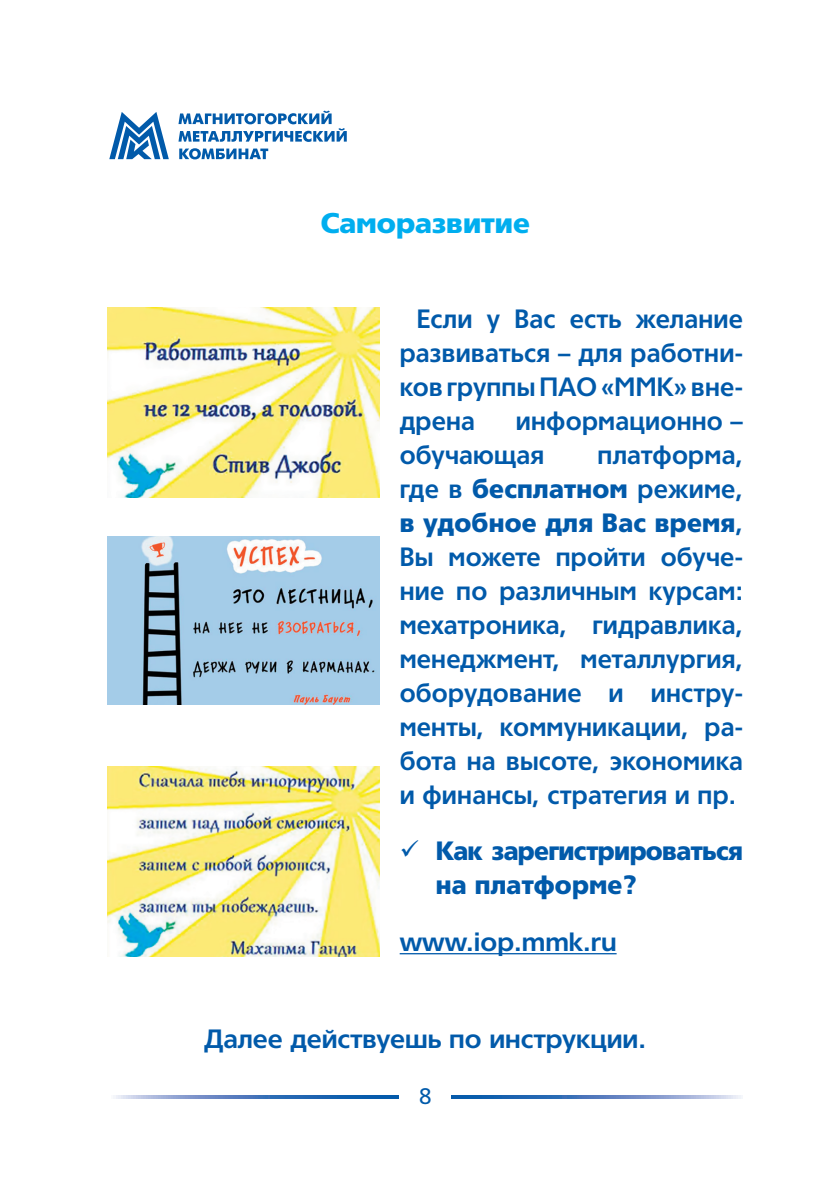
<style>
.page{position:relative;width:828px;height:1202px;background:#fff}
.page>*{position:absolute;margin:0;border:0;box-sizing:border-box;transform-origin:0 0}
.t1{font:28px "Tornado Black C";color:#00aeef}
.t2{font:700 26px/34px "Tornado C";letter-spacing:.01em;color:#015aaa;text-align:justify;scale:.95 1}
.t3{font:700 26px "Tornado C";letter-spacing:.01em;color:#015aaa}
.t4{font:26px/34px "Tornado Black C";letter-spacing:-.025em;color:#015aaa;scale:.95 1}
.t5{font:26px "Tornado Black C";letter-spacing:.005em;color:#015aaa;scale:.95 1}
.t6{font:22px "Tornado C";color:#015aaa}
.s1{font-family:"Tornado Black C";font-weight:400}
.s2{font-family:"Tornado C";font-weight:700}
</style>
<div class="page">
<svg style="left:109px;top:112px;width:60px;height:47px"></svg>
<svg style="left:178px;top:111px;width:169px;height:31px"></svg>
<svg style="left:179px;top:148px;width:89px;height:11px"></svg>
<svg style="left:113px;top:1096px;width:628px;height:2px"></svg>
<div style="left:400px;top:1084px;width:51px;height:26px;background:#fff"></div>
<hr style="left:400px;top:953px;width:216px;height:1px;background:#015aaa">
<img style="left:108px;top:308px;width:272px;height:189px">
<img style="left:108px;top:766px;width:272px;height:190px">
<img style="left:108px;top:537px;width:272px;height:168px">
<p class="t1" style="left:321px;top:207px;width:211px">Саморазвитие</p>
<p class="t2" style="left:400px;top:302px;width:363px;text-indent:17px">Если у Вас есть желание развиваться – для работни&shy;ков группы ПАО «ММК» вне&shy;дрена</p>
<p class="t2" style="left:400px;top:404px;width:363px;text-indent:116px">информационно – обучающая</p>
<p class="t2" style="left:400px;top:438px;width:363px;text-align:right">платформа,<br>где в <span class="s1">бесплатном</span> режиме,</p>
<p class="t5" style="left:400px;top:508px;width:363px">в удобное для Вас время<span class="s2">,</span></p>
<p class="t2" style="left:400px;top:540px;width:363px">Вы можете пройти обуче&shy;ние по различным курсам: мехатроника, гидравлика, менеджмент, металлургия, оборудование и инстру&shy;менты, коммуникации, ра&shy;бота на высоте, экономика и финансы, стратегия и пр.</p>
<p class="t4" style="left:436px;top:834px;width:325px">Как зарегистрироваться на платформе?</p>
<p class="t3" style="left:400px;top:928px;width:218px">www.iop.mmk.ru</p>
<p class="t3" style="left:205px;top:1025px;width:443px">Далее действуешь по инструкции.</p>
<p class="t6" style="left:419px;top:1085px;width:13px">8</p>
</div>
